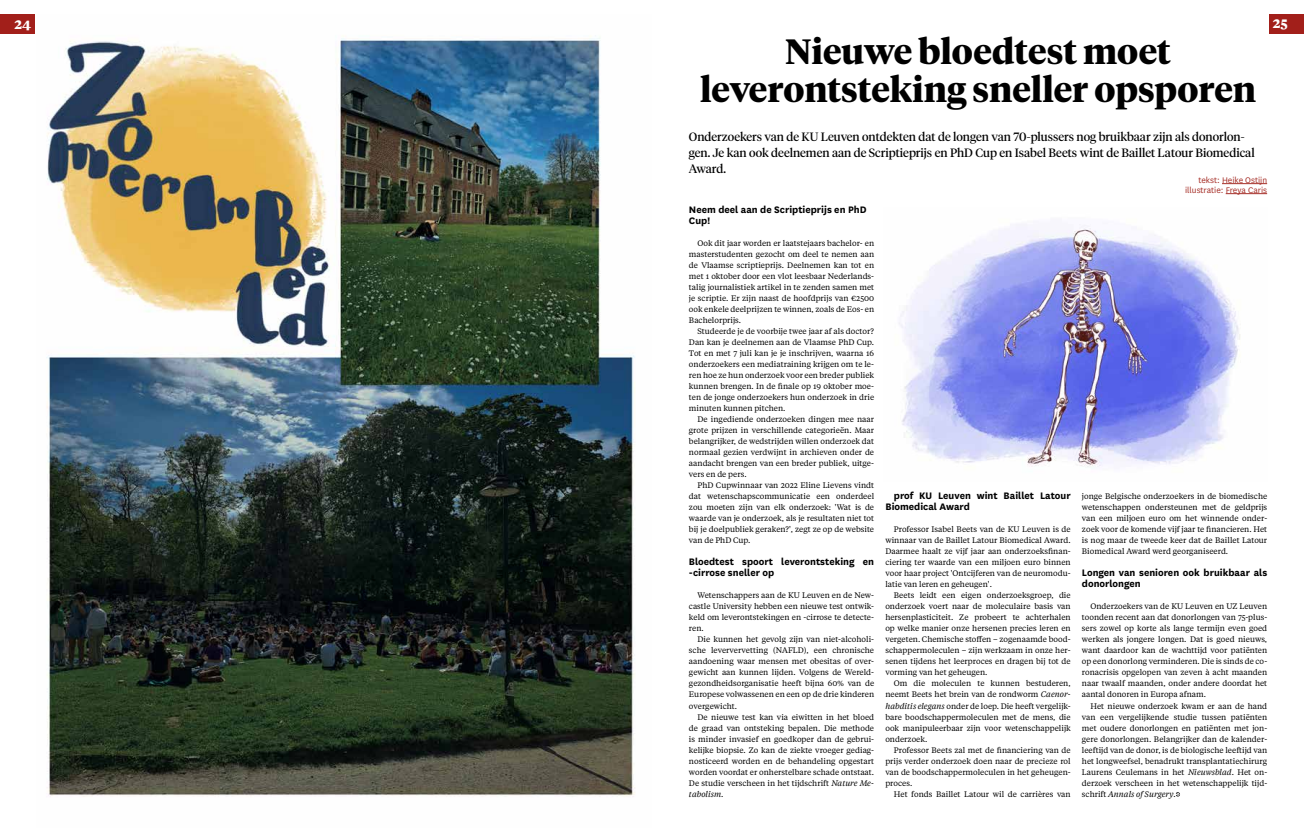
<style>
.page{position:relative;width:1304px;height:837px;background:#fff}
.page>*{position:absolute;margin:0;border:0;box-sizing:border-box;transform-origin:0 0}
.t1{font:700 35px/38px "Tiempos Headline";color:#000;text-align:center}
.t2{font:700 14px "Tiempos Text";color:#fff}
.t3{font:12px/16px "Tiempos Headline";color:#000}
.t4{font:700 11px/11px "National";color:#000}
.t5{font:9.5px/10px "National";color:#a62f28;text-align:right}
.t6{font:8px/11px "Tiempos Text";color:#000;text-align:justify}
.s1{font-style:italic}
</style>
<div class="page">
<div style="left:1270px;top:14px;width:34px;height:20px;background:#a21f1a"></div>
<div style="left:0;top:14px;width:34px;height:20px;background:#a21f1a"></div>
<hr style="left:1222px;top:183px;width:45px;height:1px;background:#a62f28">
<hr style="left:1226px;top:193px;width:41px;height:1px;background:#a62f28">
<svg style="left:1176px;top:792px;width:4px;height:4px"></svg>
<img style="left:46px;top:36px;width:589px;height:761px">
<img style="left:899px;top:224px;width:341px;height:243px">
<h2 class="t2" style="left:15px;top:14px;width:18px">24</h2>
<h2 class="t2" style="left:1273px;top:14px;width:17px">25</h2>
<h1 class="t1" style="left:700px;top:31px;width:558px">Nieuwe bloedtest moet leverontsteking sneller opsporen</h1>
<h3 class="t3" style="left:689px;top:128px;width:567px">Onderzoekers van de KU Leuven ontdekten dat de longen van 70-plussers nog bruikbaar zijn als donorlon&shy;gen. Je kan ook deelnemen aan de Scriptieprijs en PhD Cup en Isabel Beets wint de Baillet Latour Biomedical<br>Award.</h3>
<p class="t5" style="left:1185px;top:175px;width:84px">tekst: Heike Ostijn illustratie: Freya Caris</p>
<h3 class="t4" style="left:689px;top:203px;width:179px">Neem deel aan de Scriptieprijs en PhD<br>Cup!</h3>
<p class="t6" style="left:689px;top:237px;width:187px;text-indent:9px">Ook dit jaar worden er laatstejaars bachelor- en masterstudenten gezocht om deel te nemen aan de Vlaamse scriptieprijs. Deelnemen kan tot en met 1 oktober door een vlot leesbaar Nederlands&shy;talig journalistiek artikel in te zenden samen met je scriptie. Er zijn naast de hoofdprijs van €2500 ook enkele deelprijzen te winnen, zoals de Eos- en Bachelorprijs.</p>
<p class="t6" style="left:689px;top:325px;width:187px;text-indent:9px">Studeerde je de voorbije twee jaar af als doctor?<br>Dan kan je deelnemen aan de Vlaamse PhD Cup.<br>Tot en met 7 juli kan je je inschrijven, waarna 16 onderzoekers een mediatraining krijgen om te le&shy;ren hoe ze hun onderzoek voor een breder publiek kunnen brengen. In de finale op 19 oktober moe&shy;ten de jonge onderzoekers hun onderzoek in drie minuten kunnen pitchen.</p>
<p class="t6" style="left:689px;top:413px;width:187px;text-indent:9px">De ingediende onderzoeken dingen mee naar grote prijzen in verschillende categorieën. Maar belangrijker, de wedstrijden willen onderzoek dat normaal gezien verdwijnt in archieven onder de aandacht brengen van een breder publiek, uitge&shy;vers en de pers.</p>
<p class="t6" style="left:689px;top:479px;width:187px;text-indent:9px">PhD Cupwinnaar van 2022 Eline Lievens vindt dat wetenschapscommunicatie een onderdeel zou moeten zijn van elk onderzoek: 'Wat is de waarde van je onderzoek, als je resultaten niet tot bij je doelpubliek geraken?', zegt ze op de website van de PhD Cup.</p>
<h3 class="t4" style="left:689px;top:555px;width:187px">Bloedtest spoort leverontsteking en -cirrose sneller op</h3>
<p class="t6" style="left:689px;top:589px;width:187px;text-indent:9px">Wetenschappers aan de KU Leuven en de New&shy;castle University hebben een nieuwe test ontwik&shy;keld om leverontstekingen en -cirrose te detecte&shy;ren.</p>
<p class="t6" style="left:689px;top:633px;width:187px;text-indent:9px">Die kunnen het gevolg zijn van niet-alcoholi&shy;sche leververvetting (NAFLD), een chronische aandoening waar mensen met obesitas of over&shy;gewicht aan kunnen lijden. Volgens de Wereld&shy;gezondheidsorganisatie heeft bijna 60% van de Europese volwassenen en een op de drie kinderen overgewicht.</p>
<p class="t6" style="left:689px;top:710px;width:187px;text-indent:9px">De nieuwe test kan via eiwitten in het bloed de graad van ontsteking bepalen. Die methode is minder invasief en goedkoper dan de gebrui&shy;kelijke biopsie. Zo kan de ziekte vroeger gediag&shy;nosticeerd worden en de behandeling opgestart worden voordat er onherstelbare schade ontstaat.<br>De studie verscheen in het tijdschrift <span class="s1">Nature Me&shy;tabolism</span>.</p>
<h3 class="t4" style="left:885px;top:489px;width:187px;text-indent:9px">prof KU Leuven wint Baillet Latour<br>Biomedical Award</h3>
<p class="t6" style="left:885px;top:523px;width:187px;text-indent:9px">Professor Isabel Beets van de KU Leuven is de winnaar van de Baillet Latour Biomedical Award.<br>Daarmee haalt ze vijf jaar aan onderzoeksfinan&shy;ciering ter waarde van een miljoen euro binnen voor haar project 'Ontcijferen van de neuromodu&shy;latie van leren en geheugen'.</p>
<p class="t6" style="left:885px;top:589px;width:187px;text-indent:9px">Beets leidt een eigen onderzoeksgroep, die onderzoek voert naar de moleculaire basis van hersenplasticiteit. Ze probeert te achterhalen op welke manier onze hersenen precies leren en vergeten. Chemische stoffen – zogenaamde bood&shy;schappermoleculen – zijn werkzaam in onze her&shy;senen tijdens het leerproces en dragen bij tot de vorming van het geheugen.</p>
<p class="t6" style="left:885px;top:677px;width:187px;text-indent:9px">Om die moleculen te kunnen bestuderen, neemt Beets het brein van de rondworm <span class="s1">Caenor&shy;habditis elegans</span> onder de loep. Die heeft vergelijk&shy;bare boodschappermoleculen met de mens, die ook manipuleerbaar zijn voor wetenschappelijk onderzoek.</p>
<p class="t6" style="left:885px;top:743px;width:187px;text-indent:9px">Professor Beets zal met de financiering van de prijs verder onderzoek doen naar de precieze rol van de boodschappermoleculen in het geheugen&shy;proces.</p>
<p class="t6" style="left:894px;top:787px;width:178px">Het fonds Baillet Latour wil de carrières van</p>
<p class="t6" style="left:1082px;top:490px;width:187px">jonge Belgische onderzoekers in de biomedische wetenschappen ondersteunen met de geldprijs van een miljoen euro om het winnende onder&shy;zoek voor de komende vijf jaar te financieren. Het is nog maar de tweede keer dat de Baillet Latour Biomedical Award werd georganiseerd.</p>
<h3 class="t4" style="left:1082px;top:566px;width:187px">Longen van senioren ook bruikbaar als donorlongen</h3>
<p class="t6" style="left:1082px;top:600px;width:187px;text-indent:9px">Onderzoekers van de KU Leuven en UZ Leuven toonden recent aan dat donorlongen van 75-plus&shy;sers zowel op korte als lange termijn even goed werken als jongere longen. Dat is goed nieuws, want daardoor kan de wachttijd voor patiënten op een donorlong verminderen. Die is sinds de co&shy;ronacrisis opgelopen van zeven à acht maanden naar twaalf maanden, onder andere doordat het aantal donoren in Europa afnam.</p>
<p class="t6" style="left:1082px;top:699px;width:187px;text-indent:9px">Het nieuwe onderzoek kwam er aan de hand van een vergelijkende studie tussen patiënten met oudere donorlongen en patiënten met jon&shy;gere donorlongen. Belangrijker dan de kalender&shy;leeftijd van de donor, is de biologische leeftijd van het longweefsel, benadrukt transplantatiechirurg Laurens Ceulemans in het <span class="s1">Nieuwsblad</span>. Het on&shy;derzoek verscheen in het wetenschappelijk tijd&shy;schrift <span class="s1">Annals of Surgery</span>.</p>
</div>
